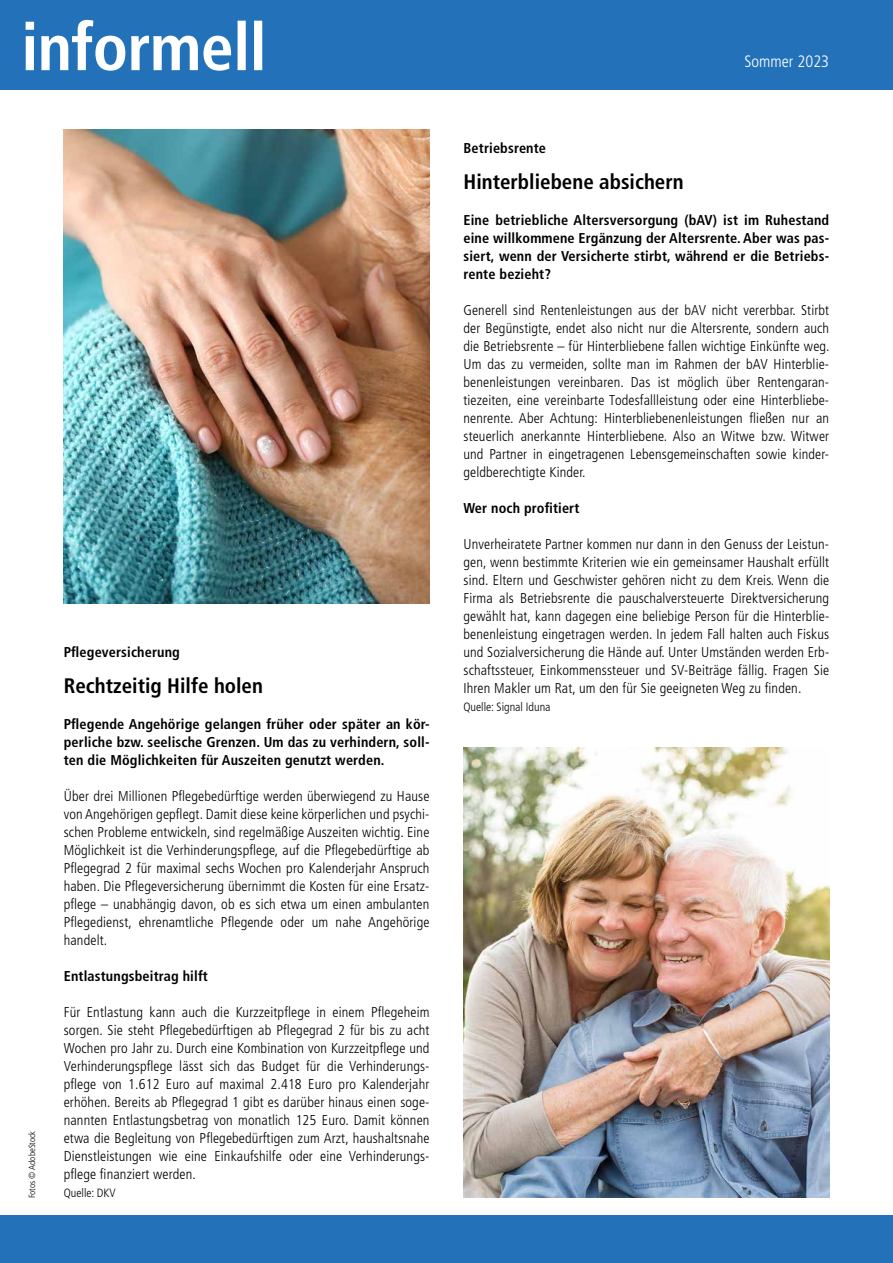
<style>
.page{position:relative;width:893px;height:1263px;background:#fff}
.page>*{position:absolute;margin:0;border:0;box-sizing:border-box;transform-origin:0 0}
.t1{font:700 condensed 21px "Frutiger LT Std";color:#000}
.t2{font:300 condensed 16.5px "Frutiger LT Std";color:#fff}
.t3{font:300 condensed 14.25px/18px "Frutiger LT Std";letter-spacing:.01em;color:#000;text-align:justify}
.t4{font:700 condensed 14.25px/18px "Frutiger LT Std";letter-spacing:.01em;color:#000;text-align:justify}
.t5{font:300 condensed 12px "Frutiger LT Std";color:#000}
.t6{font:300 condensed 9px "Frutiger LT Std";color:#000}
</style>
<div class="page">
<img style="left:64px;top:129px;width:365px;height:474px">
<img style="left:463px;top:747px;width:366px;height:451px">
<div style="left:0;top:0;width:893px;height:89px;background:#2372b9"></div>
<div style="left:0;top:1215px;width:893px;height:48px;background:#2372b9"></div>
<svg style="left:26px;top:20px;width:236px;height:51px"></svg>
<p class="t6" style="left:27px;top:1198px;width:69px;rotate:-90deg">Fotos © AdobeStock</p>
<p class="t4" style="left:64px;top:643px;width:118px">Pflegeversicherung</p>
<h1 class="t1" style="left:64px;top:673px;width:201px">Rechtzeitig Hilfe holen</h1>
<p class="t4" style="left:64px;top:715px;width:367px">Pflegende Angehörige gelangen früher oder später an kör&shy;perliche bzw. seelische Grenzen. Um das zu verhindern, soll&shy;ten die Möglichkeiten für Auszeiten genutzt werden.</p>
<p class="t3" style="left:64px;top:787px;width:367px">Über drei Millionen Pflegebedürftige werden überwiegend zu Hause von Angehörigen gepflegt. Damit diese keine körperlichen und psychi&shy;schen Probleme entwickeln, sind regelmäßige Auszeiten wichtig. Eine Möglichkeit ist die Verhinderungspflege, auf die Pflegebedürftige ab Pflegegrad 2 für maximal sechs Wochen pro Kalenderjahr Anspruch haben. Die Pflegeversicherung übernimmt die Kosten für eine Ersatz&shy;pflege – unabhängig davon, ob es sich etwa um einen ambulanten Pflegedienst, ehrenamtliche Pflegende oder um nahe Angehörige handelt.</p>
<p class="t4" style="left:64px;top:967px;width:146px">Entlastungsbeitrag hilft</p>
<p class="t3" style="left:64px;top:1003px;width:367px">Für Entlastung kann auch die Kurzzeitpflege in einem Pflegeheim sorgen. Sie steht Pflegebedürftigen ab Pflegegrad 2 für bis zu acht Wochen pro Jahr zu. Durch eine Kombination von Kurzzeitpflege und Verhinderungspflege lässt sich das Budget für die Verhinderungs&shy;pflege von 1.612 Euro auf maximal 2.418 Euro pro Kalenderjahr erhöhen. Bereits ab Pflegegrad 1 gibt es darüber hinaus einen soge&shy;nannten Entlastungsbetrag von monatlich 125 Euro. Damit können etwa die Begleitung von Pflegebedürftigen zum Arzt, haushaltsnahe Dienstleistungen wie eine Einkaufshilfe oder eine Verhinderungs&shy;pflege finanziert werden.</p>
<p class="t5" style="left:64px;top:1186px;width:54px">Quelle: DKV</p>
<p class="t2" style="left:745px;top:52px;width:86px">Sommer 2023</p>
<p class="t4" style="left:463px;top:139px;width:84px">Betriebsrente</p>
<h1 class="t1" style="left:463px;top:169px;width:222px">Hinterbliebene absichern</h1>
<p class="t4" style="left:463px;top:211px;width:367px">Eine betriebliche Altersversorgung (bAV) ist im Ruhestand eine willkommene Ergänzung der Altersrente. Aber was pas&shy;siert, wenn der Versicherte stirbt, während er die Betriebs&shy;rente bezieht?</p>
<p class="t3" style="left:463px;top:301px;width:368px">Generell sind Rentenleistungen aus der bAV nicht vererbbar. Stirbt der Begünstigte, endet also nicht nur die Altersrente, sondern auch die Betriebsrente – für Hinterbliebene fallen wichtige Einkünfte weg.<br>Um das zu vermeiden, sollte man im Rahmen der bAV Hinterblie&shy;benenleistungen vereinbaren. Das ist möglich über Rentengaran&shy;tiezeiten, eine vereinbarte Todesfallleistung oder eine Hinterbliebe&shy;nenrente. Aber Achtung: Hinterbliebenenleistungen fließen nur an steuerlich anerkannte Hinterbliebene. Also an Witwe bzw. Witwer und Partner in eingetragenen Lebensgemeinschaften sowie kinder&shy;geldberechtigte Kinder.</p>
<p class="t4" style="left:463px;top:499px;width:117px">Wer noch profitiert</p>
<p class="t3" style="left:463px;top:535px;width:367px">Unverheiratete Partner kommen nur dann in den Genuss der Leistun&shy;gen, wenn bestimmte Kriterien wie ein gemeinsamer Haushalt erfüllt sind. Eltern und Geschwister gehören nicht zu dem Kreis. Wenn die Firma als Betriebsrente die pauschalversteuerte Direktversicherung gewählt hat, kann dagegen eine beliebige Person für die Hinterblie&shy;benenleistung eingetragen werden. In jedem Fall halten auch Fiskus und Sozialversicherung die Hände auf. Unter Umständen werden Erb&shy;schaftssteuer, Einkommenssteuer und SV-Beiträge fällig. Fragen Sie Ihren Makler um Rat, um den für Sie geeigneten Weg zu finden.</p>
<p class="t5" style="left:463px;top:700px;width:89px">Quelle: Signal Iduna</p>
</div>
